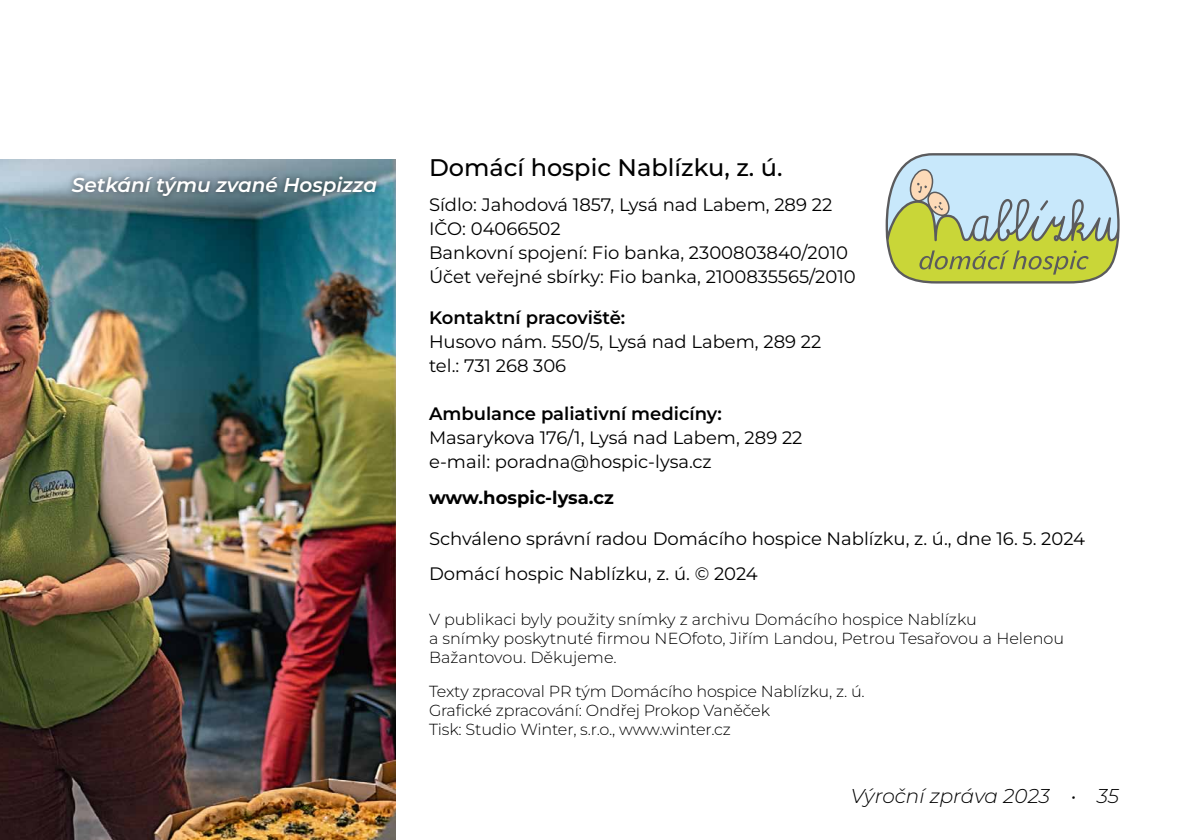
<style>
.page{position:relative;width:1191px;height:840px;background:#fff}
.page>*{position:absolute;margin:0;border:0;box-sizing:border-box;transform-origin:0 0}
.t1{font:500 24px "Montserrat";color:#000}
.t2{font:italic 600 20px "Montserrat";color:#fff}
.t3{font:italic 300 20px "Montserrat";color:#000}
.t4{font:18px/24px "Montserrat";color:#000}
.t5{font:600 18px "Montserrat";color:#000}
.t6{font:700 18px "Montserrat";letter-spacing:-.005em;color:#000}
.t7{font:300 16px/19.2px "Montserrat";letter-spacing:-.01em;color:#000}
</style>
<div class="page">
<img style="left:0;top:159px;width:395px;height:680px">
<div style="left:66px;top:170px;width:315px;height:31px;background:#000;opacity:.55"></div>
<svg style="left:885px;top:153px;width:234px;height:130px;background:#bdcfa3"></svg>
<p class="t2" style="left:72px;top:171px;width:307px">Setkání týmu zvané Hospizza</p>
<h1 class="t1" style="left:429px;top:151px;width:355px">Domácí hospic Nablízku, z. ú.</h1>
<p class="t4" style="left:429px;top:192px;width:428px">Sídlo: Jahodová 1857, Lysá nad Labem, 289 22<br>IČO: 04066502<br>Bankovní spojení: Fio banka, 2300803840/2010<br>Účet veřejné sbírky: Fio banka, 2100835565/2010</p>
<p class="t5" style="left:429px;top:305px;width:198px">Kontaktní pracoviště:</p>
<p class="t4" style="left:429px;top:329px;width:394px">Husovo nám. 550/5, Lysá nad Labem, 289 22 tel.: 731 268 306</p>
<p class="t5" style="left:429px;top:401px;width:294px">Ambulance paliativní medicíny:</p>
<p class="t4" style="left:429px;top:425px;width:375px">Masarykova 176/1, Lysá nad Labem, 289 22 e-mail: poradna@hospic-lysa.cz</p>
<p class="t6" style="left:429px;top:485px;width:186px">www.hospic-lysa.cz</p>
<p class="t4" style="left:429px;top:520px;width:657px;line-height:35.4px">Schváleno správní radou Domácího hospice Nablízku, z. ú., dne 16. 5. 2024<br>Domácí hospic Nablízku, z. ú. © 2024</p>
<p class="t7" style="left:429px;top:609px;width:636px">V publikaci byly použity snímky z archivu Domácího hospice Nablízku<br>a snímky poskytnuté firmou NEOfoto, Jiřím Landou, Petrou Tesařovou a Helenou<br>Bažantovou. Děkujeme.</p>
<p class="t7" style="left:429px;top:680px;width:437px">Texty zpracoval PR tým Domácího hospice Nablízku, z. ú.<br>Grafické zpracování: Ondřej Prokop Vaněček<br>Tisk: Studio Winter, s.r.o., www.winter.cz</p>
<p class="t3" style="left:850px;top:782px;width:270px">Výroční zpráva 2023 • 35</p>
</div>
